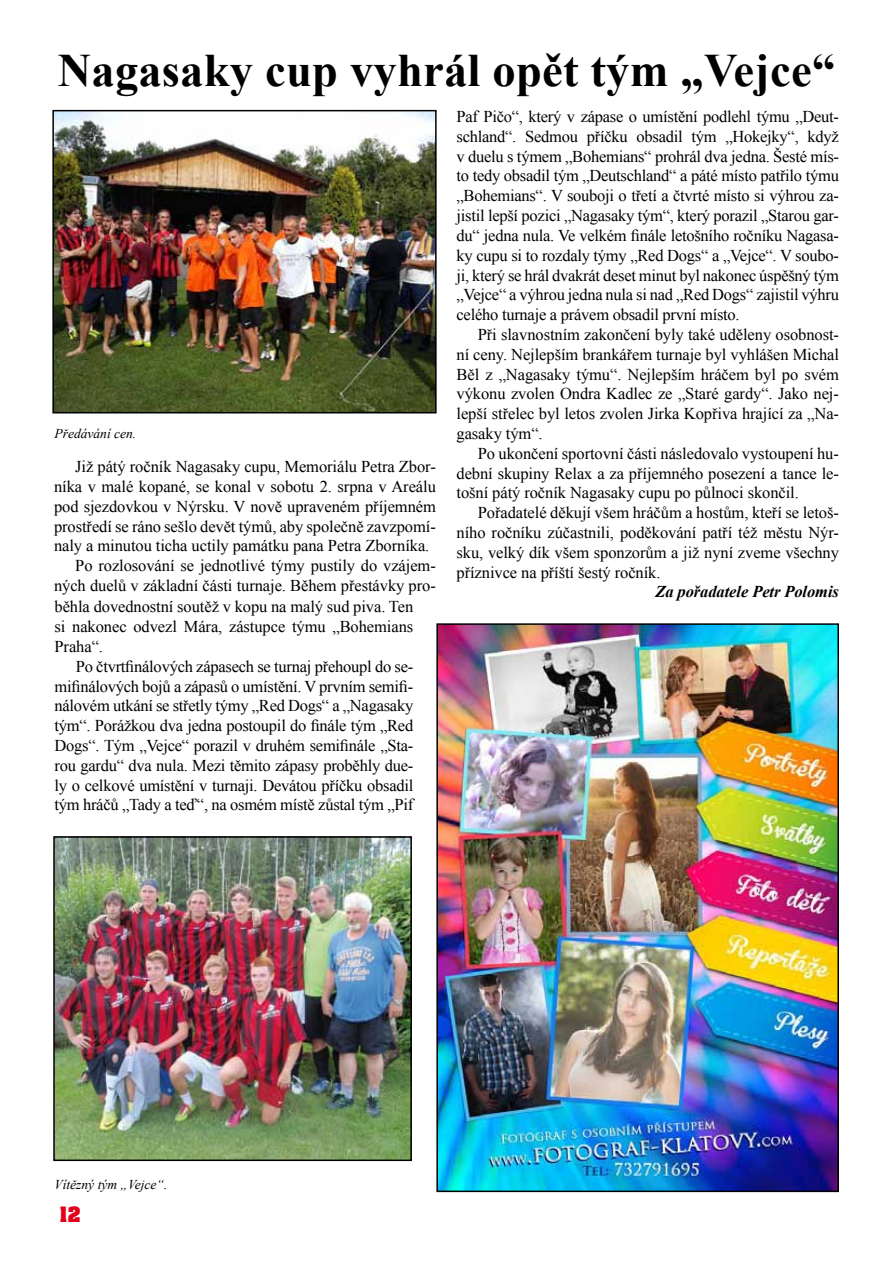
<style>
.page{position:relative;width:893px;height:1263px;background:#fff}
.page>*{position:absolute;margin:0;border:0;box-sizing:border-box;transform-origin:0 0}
.t1{font:700 46.5px "Times New Roman";letter-spacing:.005em;color:#000}
.t2{font:18px "Aardvark CE Bold";color:#e2001a}
.t3{font:16.5px/19.8px "Times New Roman";letter-spacing:-.005em;color:#000;text-align:justify}
.t4{font:italic 700 16.5px "Times New Roman";letter-spacing:-.005em;color:#000}
.t5{font:italic 13.5px "Times New Roman";color:#000}
</style>
<div class="page">
<img style="left:439px;top:626px;width:397px;height:563px">
<div style="left:436px;top:623px;width:403px;height:569px;border:2px solid #000"></div>
<img style="left:56px;top:839px;width:353px;height:319px">
<div style="left:53px;top:836px;width:359px;height:325px;border:2px solid #000"></div>
<img style="left:55px;top:113px;width:379px;height:297px">
<div style="left:52px;top:110px;width:385px;height:303px;border:2px solid #000"></div>
<h1 class="t1" style="left:58px;top:38px;width:779px">Nagasaky cup vyhrál opět tým „Vejce“</h1>
<p class="t5" style="left:55px;top:424px;width:83px">Předávání cen.</p>
<p class="t3" style="left:75px;top:456px;width:362px">Již pátý ročník Nagasaky cupu, Memoriálu Petra Zbor-</p>
<p class="t3" style="left:54px;top:476px;width:383px">níka v malé kopané, se konal v sobotu 2. srpna v Areálu</p>
<p class="t3" style="left:54px;top:496px;width:383px">pod sjezdovkou v Nýrsku. V nově upraveném příjemném</p>
<p class="t3" style="left:54px;top:516px;width:383px">prostředí se ráno sešlo devět týmů, aby společně zavzpomí-</p>
<p class="t3" style="left:54px;top:536px;width:377px">naly a minutou ticha uctily památku pana Petra Zborníka.</p>
<p class="t3" style="left:75px;top:555px;width:362px">Po rozlosování se jednotlivé týmy pustily do vzájem-</p>
<p class="t3" style="left:54px;top:575px;width:383px">ných duelů v základní části turnaje. Během přestávky pro-</p>
<p class="t3" style="left:55px;top:597px;width:360px">běhla dovednostní soutěž v kopu na malý sud piva. Ten si nakonec odvezl Mára, zástupce týmu „Bohemians Praha“.</p>
<p class="t3" style="left:55px;top:656px;width:360px;text-indent:21px">Po čtvrtfinálových zápasech se turnaj přehoupl do se&shy;mifinálových bojů a zápasů o umístění. V prvním semifi&shy;nálovém utkání se střetly týmy „Red Dogs“ a „Nagasaky tým“. Porážkou dva jedna postoupil do finále tým „Red Dogs“. Tým „Vejce“ porazil v druhém semifinále „Sta&shy;rou gardu“ dva nula. Mezi těmito zápasy proběhly due&shy;ly o celkové umístění v turnaji. Devátou příčku obsadil tým hráčů „Tady a teď“, na osmém místě zůstal tým „Pif</p>
<p class="t3" style="left:457px;top:106px;width:384px">Paf Pičo“, který v zápase o umístění podlehl týmu „Deut&shy;schland“. Sedmou příčku obsadil tým „Hokejky“, když v duelu s týmem „Bohemians“ prohrál dva jedna. Šesté mís&shy;to tedy obsadil tým „Deutschland“ a páté místo patřilo týmu „Bohemians“. V souboji o třetí a čtvrté místo si výhrou za&shy;jistil lepší pozici „Nagasaky tým“, který porazil „Starou gar&shy;du“ jedna nula. Ve velkém finále letošního ročníku Nagasa&shy;ky cupu si to rozdaly týmy „Red Dogs“ a „Vejce“. V soubo&shy;ji, který se hrál dvakrát deset minut byl nakonec úspěšný tým „Vejce“ a výhrou jedna nula si nad „Red Dogs“ zajistil výhru celého turnaje a právem obsadil první místo.</p>
<p class="t3" style="left:457px;top:324px;width:384px;text-indent:21px">Při slavnostním zakončení byly také uděleny osobnost&shy;ní ceny. Nejlepším brankářem turnaje byl vyhlášen Michal Běl z „Nagasaky týmu“. Nejlepším hráčem byl po svém výkonu zvolen Ondra Kadlec ze „Staré gardy“. Jako nej&shy;lepší střelec byl letos zvolen Jirka Kopřiva hrající za „Na&shy;gasaky tým“.</p>
<p class="t3" style="left:457px;top:443px;width:384px;text-indent:21px">Po ukončení sportovní části následovalo vystoupení hu&shy;dební skupiny Relax a za příjemného posezení a tance le&shy;tošní pátý ročník Nagasaky cupu po půlnoci skončil.</p>
<p class="t3" style="left:457px;top:502px;width:384px;text-indent:21px">Pořadatelé děkují všem hráčům a hostům, kteří se letoš&shy;ního ročníku zúčastnili, poděkování patří též městu Nýr&shy;sku, velký dík všem sponzorům a již nyní zveme všechny příznivce na příští šestý ročník.</p>
<p class="t4" style="left:655px;top:580px;width:185px">Za pořadatele Petr Polomis</p>
<p class="t5" style="left:55px;top:1175px;width:114px">Vítězný tým „Vejce“.</p>
<p class="t2" style="left:60px;top:1202px;width:23px">12</p>
</div>
